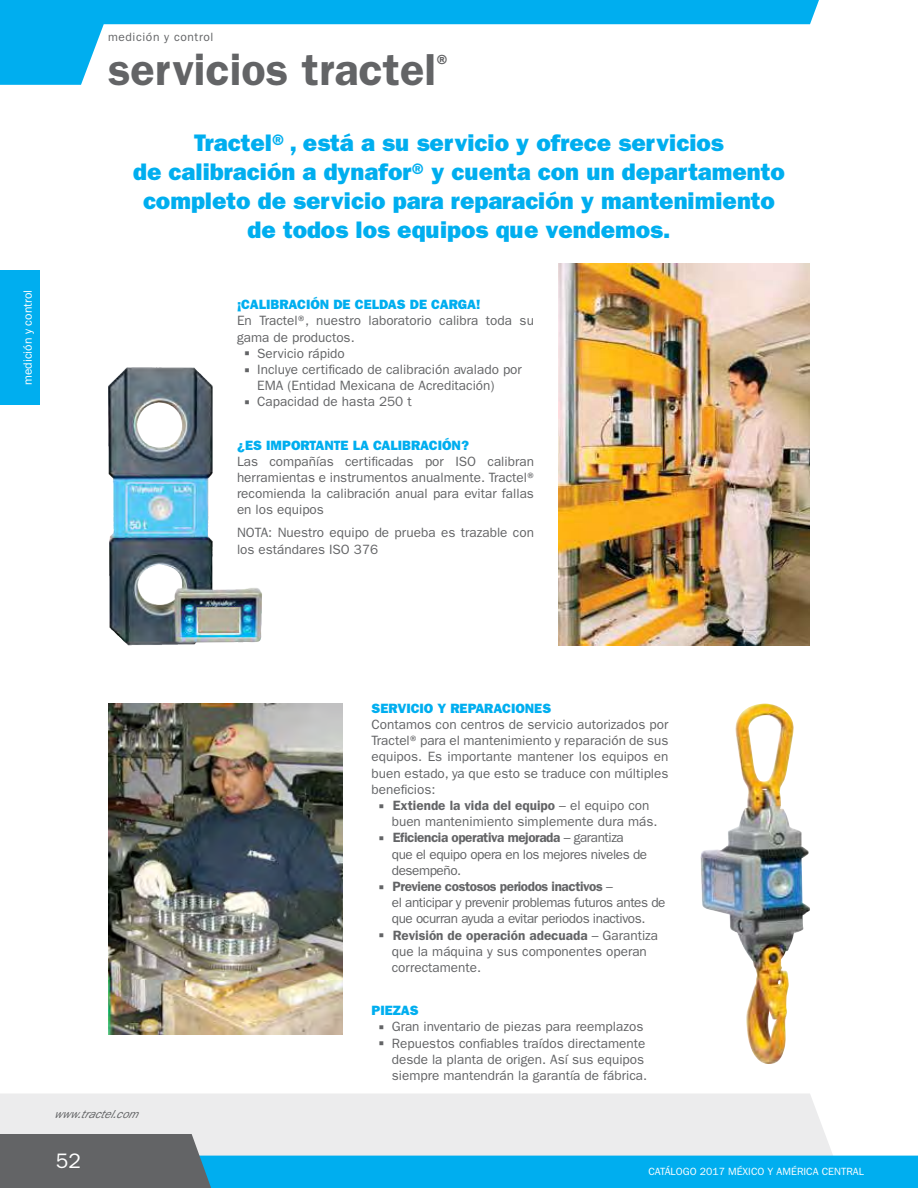
<style>
.page{position:relative;width:918px;height:1188px;background:#fff}
.page>*{position:absolute;margin:0;border:0;box-sizing:border-box;transform-origin:0 0}
.t1{font:600 45px "ITC Franklin Gothic Std";color:#636466}
.t2{font:24px/28.8px "ITC Franklin Gothic Std Hvy";color:#00aeef;text-align:center}
.t3{font:21px "ITC Franklin Gothic Std";color:#fff}
.t4{font:13.5px/16.2px "ITC Franklin Gothic Std";color:#636466}
.t5{font:13.5px/16.2px "ITC Franklin Gothic Std";letter-spacing:-.03em;color:#636466}
.t6{font:13.5px "ITC Franklin Gothic Std Hvy";color:#00aeef}
.t7{font:12px "ITC Franklin Gothic Std";color:#fff}
.t8{font:12px "ITC Franklin Gothic Std";letter-spacing:.05em;color:#636466}
.t9{font:italic 12px "ITC Franklin Gothic Std";color:#636466}
.t10{font:10.5px "ITC Franklin Gothic Std";color:#fff}
.s1{font-weight:600}
</style>
<div class="page">
<div style="left:0;top:1094px;width:845px;height:62px;background:#ececed"></div>
<svg style="left:0;top:0;width:819px;height:85px"></svg>
<div style="left:0;top:1156px;width:918px;height:32px;background:#00aeef"></div>
<div style="left:0;top:1134px;width:216px;height:54px;background:#636466"></div>
<div style="left:0;top:270px;width:40px;height:135px;background:#00aeef"></div>
<img style="left:558px;top:263px;width:252px;height:382px">
<img style="left:108px;top:704px;width:235px;height:331px">
<img style="left:108px;top:367px;width:154px;height:278px">
<img style="left:701px;top:704px;width:109px;height:360px">
<svg style="left:245px;top:368px;width:4px;height:4px"></svg>
<svg style="left:245px;top:400px;width:4px;height:4px"></svg>
<p class="t7" style="left:21px;top:385px;width:97px;rotate:-90deg">medición y control</p>
<p class="t8" style="left:108px;top:30px;width:107px">medición y control</p>
<h1 class="t1" style="left:108px;top:43px;width:346px">servicios tractel<sup>®</sup></h1>
<h2 class="t2" style="left:133px;top:129px;width:653px">Tractel®, está a su servicio y ofrece servicios<br>de calibración a dynafor® y cuenta con un departamento completo de servicio para reparación y mantenimiento de todos los equipos que vendemos.</h2>
<p class="t6" style="left:237px;top:297px;width:245px">¡CALIBRACIÓN DE CELDAS DE CARGA!</p>
<p class="t4" style="left:237px;top:313px;width:298px">En Tractel®, nuestro laboratorio calibra toda su</p>
<p class="t4" style="left:237px;top:329px;width:119px">gama de productos.</p>
<p class="t4" style="left:257px;top:345px;width:89px">Servicio rápido</p>
<p class="t4" style="left:257px;top:361px;width:266px">Incluye certificado de calibración avalado por</p>
<p class="t4" style="left:257px;top:378px;width:239px">EMA (Entidad Mexicana de Acreditación)</p>
<p class="t4" style="left:257px;top:394px;width:156px">Capacidad de hasta 250 t</p>
<p class="t6" style="left:237px;top:437px;width:234px">¿ES IMPORTANTE LA CALIBRACIÓN?</p>
<p class="t4" style="left:237px;top:453px;width:302px">Las compañías certificadas por ISO calibran herramientas e instrumentos anualmente. Tractel® recomienda la calibración anual para evitar fallas en los equipos</p>
<p class="t4" style="left:237px;top:525px;width:299px">NOTA: Nuestro equipo de prueba es trazable con los estándares ISO 376</p>
<p class="t9" style="left:54px;top:1107px;width:91px">www.tractel.com</p>
<h3 class="t3" style="left:56px;top:1149px;width:27px">52</h3>
<p class="t6" style="left:372px;top:700px;width:181px">SERVICIO Y REPARACIONES</p>
<p class="t4" style="left:372px;top:716px;width:299px;text-align:justify">Contamos con centros de servicio autorizados por Tractel® para el mantenimiento y reparación de sus equipos. Es importante mantener los equipos en buen estado, ya que esto se traduce con múltiples beneficios:</p>
<p class="t5" style="left:392px;top:797px;width:275px"><span class="s1">Extiende la vida del equipo</span> – el equipo con buen mantenimiento simplemente dura más.<br><span class="s1">Eficiencia operativa mejorada</span> – garantiza<br>que el equipo opera en los mejores niveles de desempeño.<br><span class="s1">Previene costosos periodos inactivos</span> –<br>el anticipar y prevenir problemas futuros antes de que ocurran ayuda a evitar periodos inactivos.<br><span class="s1">Revisión de operación adecuada</span> – Garantiza que la máquina y sus componentes operan correctamente.</p>
<p class="t6" style="left:372px;top:1003px;width:49px">PIEZAS</p>
<p class="t4" style="left:392px;top:1019px;width:257px">Gran inventario de piezas para reemplazos Repuestos confiables traídos directamente desde la planta de origen. Así sus equipos siempre mantendrán la garantía de fábrica.</p>
<p class="t10" style="left:648px;top:1165px;width:217px">CATÁLOGO 2017 MÉXICO Y AMÉRICA CENTRAL</p>
</div>
